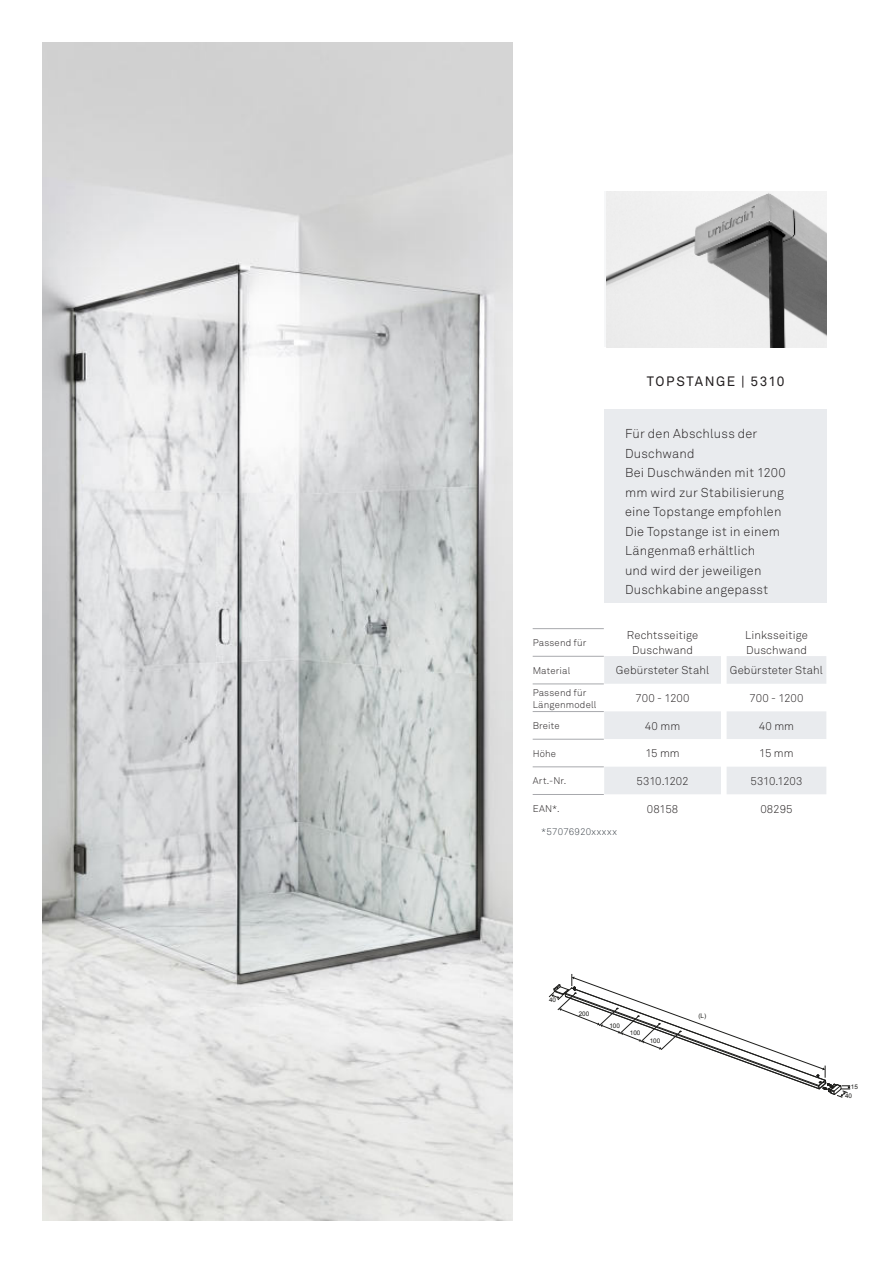
<style>
.page{position:relative;width:893px;height:1263px;background:#fff}
.page>*{position:absolute;margin:0;border:0;box-sizing:border-box;transform-origin:0 0}
.t1{font:13.5px "Akkurat Pro";letter-spacing:.11em;color:#231f20}
.t2{font:300 12.75px/19.5px "Akkurat Pro";letter-spacing:.015em;color:#231f20}
.t3{font:300 11.25px/15px "Akkurat Pro";letter-spacing:.01em;color:#231f20}
.t4{font:300 11.25px "Akkurat Pro";letter-spacing:-.01em;color:#231f20}
.t5{font:300 11.25px "Akkurat Pro";letter-spacing:-.015em;color:#231f20}
.t6{font:300 9.6px/12px "Akkurat Pro";letter-spacing:.02em;color:#231f20}
.t7{font:300 9.6px "Akkurat Pro";letter-spacing:.025em;color:#3c434a}
.t8{font:6.3px "Arial";color:#1d1d1b}
</style>
<div class="page">
<img style="left:43px;top:43px;width:469px;height:1177px">
<div style="left:604px;top:410px;width:222px;height:193px;background:#e9ebee"></div>
<img style="left:606px;top:191px;width:220px;height:156px">
<svg style="left:727px;top:656px;width:99px;height:138px"></svg>
<svg style="left:549px;top:974px;width:301px;height:124px"></svg>
<svg style="left:533px;top:629px;width:188px;height:165px"></svg>
<hr style="left:533px;top:628px;width:71px;height:1px;background:#a8a9ad">
<hr style="left:533px;top:656px;width:71px;height:1px;background:#a8a9ad">
<hr style="left:533px;top:684px;width:71px;height:1px;background:#a8a9ad">
<hr style="left:533px;top:711px;width:71px;height:1px;background:#a8a9ad">
<hr style="left:533px;top:739px;width:71px;height:1px;background:#a8a9ad">
<hr style="left:533px;top:766px;width:71px;height:1px;background:#a8a9ad">
<hr style="left:533px;top:794px;width:71px;height:1px;background:#a8a9ad">
<p class="t1" style="left:647px;top:374px;width:139px">TOPSTANGE | 5310</p>
<p class="t2" style="left:625px;top:424px;width:162px">Für den Abschluss der<br>Duschwand<br>Bei Duschwänden mit 1200 mm wird zur Stabilisierung eine Topstange empfohlen<br>Die Topstange ist in einem<br>Längenmaß erhältlich<br>und wird der jeweiligen<br>Duschkabine angepasst</p>
<p class="t3" style="left:745px;top:628px;width:64px">Linksseitige<br>Duschwand</p>
<p class="t3" style="left:730px;top:663px;width:95px">Gebürsteter Stahl</p>
<p class="t3" style="left:749px;top:691px;width:56px">700 - 1200</p>
<p class="t3" style="left:759px;top:718px;width:37px">40 mm</p>
<p class="t3" style="left:759px;top:746px;width:36px">15 mm</p>
<p class="t4" style="left:750px;top:775px;width:54px">5310.1203</p>
<p class="t3" style="left:760px;top:801px;width:34px">08295</p>
<p class="t3" style="left:627px;top:628px;width:73px;text-align:center">Rechtsseitige<br>Duschwand</p>
<p class="t3" style="left:616px;top:663px;width:95px">Gebürsteter Stahl</p>
<p class="t3" style="left:635px;top:691px;width:56px">700 - 1200</p>
<p class="t3" style="left:645px;top:718px;width:37px">40 mm</p>
<p class="t3" style="left:645px;top:746px;width:36px">15 mm</p>
<p class="t5" style="left:637px;top:775px;width:53px">5310.1202</p>
<p class="t3" style="left:647px;top:801px;width:33px">08158</p>
<p class="t6" style="left:533px;top:637px;width:55px">Passend für</p>
<p class="t6" style="left:533px;top:665px;width:39px">Material</p>
<p class="t6" style="left:533px;top:686px;width:65px">Passend für<br>Längenmodell</p>
<p class="t6" style="left:533px;top:720px;width:29px">Breite</p>
<p class="t6" style="left:533px;top:748px;width:25px">Höhe</p>
<p class="t6" style="left:533px;top:775px;width:35px">Art.-Nr.</p>
<p class="t6" style="left:533px;top:803px;width:28px">EAN*.</p>
<p class="t7" style="left:541px;top:826px;width:77px">*57076920xxxxx</p>
<p class="t8" style="left:549px;top:997px;width:9px">40</p>
<p class="t8" style="left:579px;top:1011px;width:12px">200</p>
<p class="t8" style="left:609px;top:1023px;width:12px">100</p>
<p class="t8" style="left:630px;top:1031px;width:12px">100</p>
<p class="t8" style="left:650px;top:1039px;width:12px">100</p>
<p class="t8" style="left:698px;top:1013px;width:9px">(L)</p>
<p class="t8" style="left:851px;top:1084px;width:9px">15</p>
<p class="t8" style="left:845px;top:1093px;width:9px">40</p>
</div>
